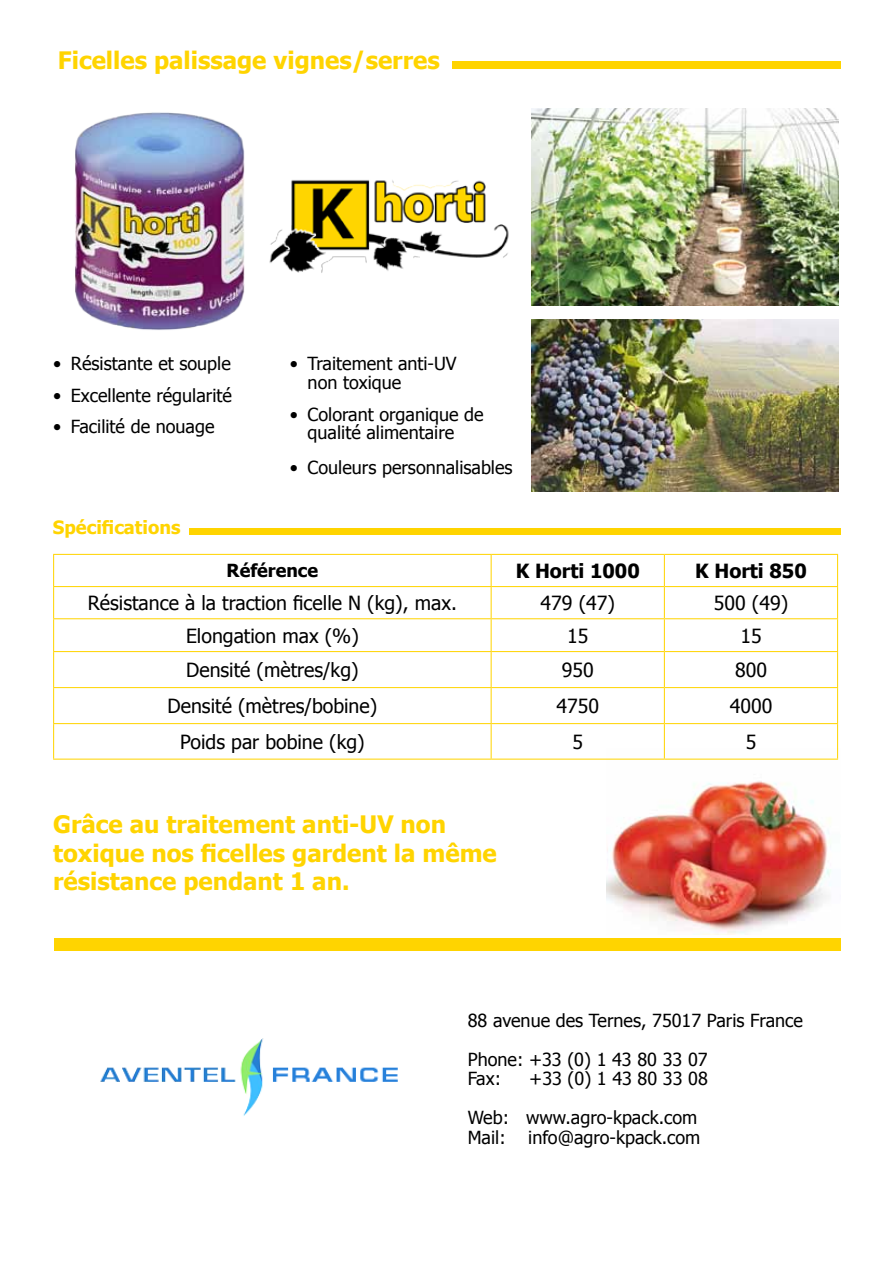
<style>
.page{position:relative;width:893px;height:1263px;background:#fff}
.page>*{position:absolute;margin:0;border:0;box-sizing:border-box;transform-origin:0 0}
.t1{font:700 24px/28.8px "Tahoma";color:#ffd400}
.t2{font:19.5px "Tahoma";color:#000}
.t3{font:700 19.5px "Tahoma";color:#000}
.t4{font:700 18.3px "Tahoma";color:#ffd400}
.t5{font:18px/18.8px "Tahoma";color:#000}
.t6{font:700 18px "Tahoma";color:#000}
</style>
<div class="page">
<img style="left:607px;top:749px;width:232px;height:185px">
<div style="left:54px;top:939px;width:787px;height:12px;background:#ffd400"></div>
<img style="left:531px;top:108px;width:307px;height:198px">
<img style="left:531px;top:320px;width:308px;height:171px">
<div style="left:189px;top:528px;width:651px;height:6px;background:#ffd400"></div>
<hr style="left:53px;top:554px;width:438px;height:1px;background:#ffd400">
<hr style="left:53px;top:555px;width:1px;height:31px;background:#ffd400">
<hr style="left:491px;top:554px;width:173px;height:1px;background:#ffd400">
<hr style="left:491px;top:555px;width:1px;height:31px;background:#ffd400">
<hr style="left:664px;top:554px;width:174px;height:1px;background:#ffd400">
<hr style="left:664px;top:555px;width:1px;height:31px;background:#ffd400">
<hr style="left:837px;top:555px;width:1px;height:31px;background:#ffd400">
<hr style="left:53px;top:586px;width:438px;height:1px;background:#ffd400">
<hr style="left:53px;top:587px;width:1px;height:31px;background:#ffd400">
<hr style="left:491px;top:586px;width:173px;height:1px;background:#ffd400">
<hr style="left:491px;top:587px;width:1px;height:31px;background:#ffd400">
<hr style="left:664px;top:586px;width:174px;height:1px;background:#ffd400">
<hr style="left:664px;top:587px;width:1px;height:31px;background:#ffd400">
<hr style="left:837px;top:587px;width:1px;height:31px;background:#ffd400">
<hr style="left:53px;top:618px;width:438px;height:1px;background:#ffd400">
<hr style="left:53px;top:619px;width:1px;height:32px;background:#ffd400">
<hr style="left:491px;top:618px;width:173px;height:1px;background:#ffd400">
<hr style="left:491px;top:619px;width:1px;height:32px;background:#ffd400">
<hr style="left:664px;top:618px;width:174px;height:1px;background:#ffd400">
<hr style="left:664px;top:619px;width:1px;height:32px;background:#ffd400">
<hr style="left:837px;top:619px;width:1px;height:32px;background:#ffd400">
<hr style="left:53px;top:651px;width:438px;height:1px;background:#ffd400">
<hr style="left:53px;top:652px;width:1px;height:35px;background:#ffd400">
<hr style="left:491px;top:651px;width:173px;height:1px;background:#ffd400">
<hr style="left:491px;top:652px;width:1px;height:35px;background:#ffd400">
<hr style="left:664px;top:651px;width:174px;height:1px;background:#ffd400">
<hr style="left:664px;top:652px;width:1px;height:35px;background:#ffd400">
<hr style="left:837px;top:652px;width:1px;height:35px;background:#ffd400">
<hr style="left:53px;top:687px;width:438px;height:1px;background:#ffd400">
<hr style="left:53px;top:688px;width:1px;height:35px;background:#ffd400">
<hr style="left:491px;top:687px;width:173px;height:1px;background:#ffd400">
<hr style="left:491px;top:688px;width:1px;height:35px;background:#ffd400">
<hr style="left:664px;top:687px;width:174px;height:1px;background:#ffd400">
<hr style="left:664px;top:688px;width:1px;height:35px;background:#ffd400">
<hr style="left:837px;top:688px;width:1px;height:35px;background:#ffd400">
<hr style="left:53px;top:723px;width:438px;height:1px;background:#ffd400">
<hr style="left:53px;top:724px;width:1px;height:35px;background:#ffd400">
<hr style="left:491px;top:723px;width:173px;height:1px;background:#ffd400">
<hr style="left:491px;top:724px;width:1px;height:35px;background:#ffd400">
<hr style="left:664px;top:723px;width:174px;height:1px;background:#ffd400">
<hr style="left:664px;top:724px;width:1px;height:35px;background:#ffd400">
<hr style="left:837px;top:724px;width:1px;height:35px;background:#ffd400">
<hr style="left:53px;top:759px;width:438px;height:1px;background:#ffd400">
<hr style="left:491px;top:759px;width:173px;height:1px;background:#ffd400">
<hr style="left:664px;top:759px;width:174px;height:1px;background:#ffd400">
<img style="left:75px;top:112px;width:170px;height:218px">
<img style="left:269px;top:180px;width:240px;height:93px">
<div style="left:452px;top:61px;width:388px;height:8px;background:#ffd400"></div>
<img style="left:100px;top:1038px;width:297px;height:78px">
<h1 class="t1" style="left:58px;top:45px;width:383px">Ficelles palissage vignes/serres</h1>
<p class="t5" style="left:53px;top:354px;width:179px">• Résistante et souple</p>
<p class="t5" style="left:53px;top:385px;width:180px">• Excellente régularité</p>
<p class="t5" style="left:53px;top:417px;width:163px">• Facilité de nouage</p>
<p class="t4" style="left:53px;top:515px;width:129px">Spécifications</p>
<p class="t5" style="left:308px;top:354px;width:151px;text-indent:-18px">• Traitement anti-UV non toxique</p>
<p class="t5" style="left:308px;top:404px;width:178px;text-indent:-18px">• Colorant organique de qualité alimentaire</p>
<p class="t5" style="left:290px;top:457px;width:224px">• Couleurs personnalisables</p>
<p class="t6" style="left:227px;top:558px;width:93px">Référence</p>
<p class="t3" style="left:516px;top:557px;width:126px">K Horti 1000</p>
<p class="t3" style="left:695px;top:557px;width:113px">K Horti 850</p>
<p class="t2" style="left:88px;top:590px;width:371px">Résistance à la traction ficelle N (kg), max.</p>
<p class="t2" style="left:541px;top:590px;width:76px">479 (47)</p>
<p class="t2" style="left:714px;top:590px;width:76px">500 (49)</p>
<p class="t2" style="left:186px;top:622px;width:174px">Elongation max (%)</p>
<p class="t2" style="left:567px;top:622px;width:23px">15</p>
<p class="t2" style="left:740px;top:622px;width:23px">15</p>
<p class="t2" style="left:186px;top:657px;width:174px">Densité (mètres/kg)</p>
<p class="t2" style="left:562px;top:657px;width:33px">950</p>
<p class="t2" style="left:735px;top:657px;width:33px">800</p>
<p class="t2" style="left:168px;top:693px;width:211px">Densité (mètres/bobine)</p>
<p class="t2" style="left:556px;top:693px;width:44px">4750</p>
<p class="t2" style="left:730px;top:693px;width:44px">4000</p>
<p class="t2" style="left:180px;top:729px;width:186px">Poids par bobine (kg)</p>
<p class="t2" style="left:572px;top:729px;width:12px">5</p>
<p class="t2" style="left:746px;top:729px;width:12px">5</p>
<h1 class="t1" style="left:53px;top:808px;width:445px">Grâce au traitement anti-UV non toxique nos ficelles gardent la même résistance pendant 1 an.</h1>
<p class="t5" style="left:468px;top:1000px;width:337px;line-height:39px">88 avenue des Ternes, 75017 Paris France<br>Phone: +33 (0) 1 43 80 33 07</p>
<p class="t5" style="left:468px;top:1068px;width:35px">Fax:</p>
<p class="t5" style="left:468px;top:1058px;width:242px;line-height:39px;text-indent:61px">+33 (0) 1 43 80 33 08<br>Web: www.agro-kpack.com</p>
<p class="t5" style="left:468px;top:1127px;width:39px">Mail:</p>
<p class="t5" style="left:528px;top:1127px;width:174px">info@agro-kpack.com</p>
</div>
